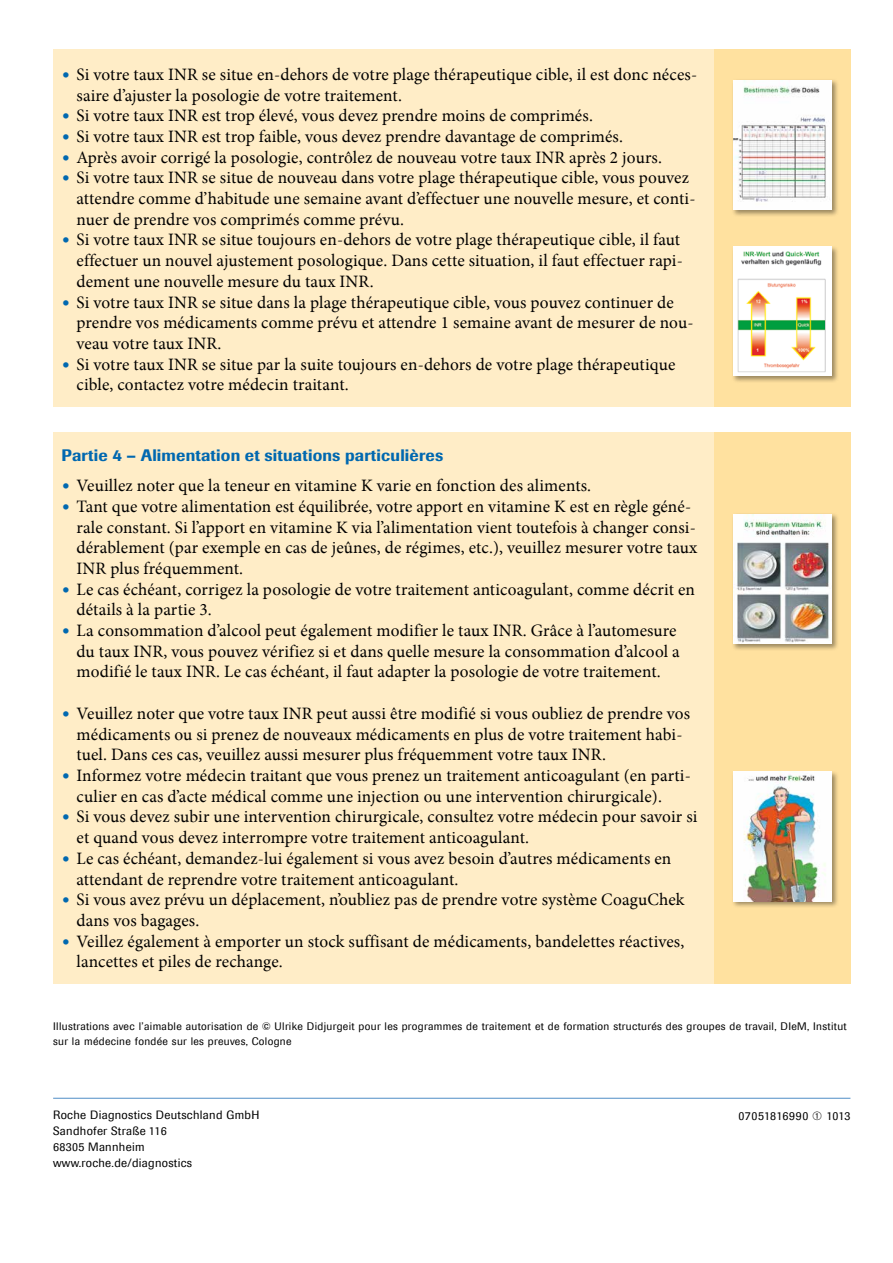
<style>
.page{position:relative;width:893px;height:1263px;background:#fff}
.page>*{position:absolute;margin:0;border:0;box-sizing:border-box;transform-origin:0 0}
.t1{font:17.25px "Minion";letter-spacing:.01em;color:#000}
.t2{font:500 16.5px "Imago";letter-spacing:.01em;color:#0068b0}
.t3{font:12px/16.2px "Imago";letter-spacing:.025em;color:#000}
.t4{font:10.8px/15px "Imago";letter-spacing:.03em;color:#000}
.s1{font-family:"European Pi Three";font-size:13.5px;color:#0068b0}
</style>
<div class="page">
<hr style="left:53px;top:1098px;width:797px;height:1px;background:#508ec6">
<div style="left:53px;top:50px;width:661px;height:357px;background:#ffedc7"></div>
<div style="left:714px;top:50px;width:137px;height:357px;background:#ffe19f"></div>
<div style="left:731px;top:79px;width:108px;height:138px;background:#000;opacity:.4"></div>
<img style="left:733px;top:81px;width:99px;height:128px">
<div style="left:731px;top:245px;width:108px;height:138px;background:#000;opacity:.4"></div>
<img style="left:733px;top:247px;width:99px;height:129px">
<div style="left:53px;top:432px;width:661px;height:551px;background:#ffedc7"></div>
<div style="left:714px;top:432px;width:137px;height:551px;background:#ffe19f"></div>
<div style="left:731px;top:513px;width:108px;height:138px;background:#000;opacity:.4"></div>
<img style="left:733px;top:514px;width:99px;height:129px">
<div style="left:731px;top:770px;width:108px;height:138px;background:#000;opacity:.4"></div>
<img style="left:733px;top:772px;width:99px;height:129px">
<p class="t1" style="left:62px;top:63px;width:637px"><span class="s1">O</span> Si votre taux INR se situe en-dehors de votre plage thérapeutique cible, il est donc néces-</p>
<p class="t1" style="left:77px;top:83px;width:327px">saire d’ajuster la posologie de votre traitement.</p>
<p class="t1" style="left:62px;top:104px;width:533px"><span class="s1">O</span> Si votre taux INR est trop élevé, vous devez prendre moins de comprimés.</p>
<p class="t1" style="left:62px;top:125px;width:563px"><span class="s1">O</span> Si votre taux INR est trop faible, vous devez prendre davantage de comprimés.</p>
<p class="t1" style="left:62px;top:146px;width:602px"><span class="s1">O</span> Après avoir corrigé la posologie, contrôlez de nouveau votre taux INR après 2 jours.</p>
<p class="t1" style="left:62px;top:166px;width:629px"><span class="s1">O</span> Si votre taux INR se situe de nouveau dans votre plage thérapeutique cible, vous pouvez</p>
<p class="t1" style="left:77px;top:187px;width:620px">attendre comme d’habitude une semaine avant d’effectuer une nouvelle mesure, et conti-</p>
<p class="t1" style="left:77px;top:208px;width:329px">nuer de prendre vos comprimés comme prévu.</p>
<p class="t1" style="left:62px;top:228px;width:620px"><span class="s1">O</span> Si votre taux INR se situe toujours en-dehors de votre plage thérapeutique cible, il faut</p>
<p class="t1" style="left:77px;top:249px;width:608px">effectuer un nouvel ajustement posologique. Dans cette situation, il faut effectuer rapi-</p>
<p class="t1" style="left:77px;top:270px;width:299px">dement une nouvelle mesure du taux INR.</p>
<p class="t1" style="left:62px;top:290px;width:614px"><span class="s1">O</span> Si votre taux INR se situe dans la plage thérapeutique cible, vous pouvez continuer de</p>
<p class="t1" style="left:77px;top:311px;width:618px">prendre vos médicaments comme prévu et attendre 1 semaine avant de mesurer de nou-</p>
<p class="t1" style="left:77px;top:332px;width:146px">veau votre taux INR.</p>
<p class="t1" style="left:62px;top:353px;width:615px"><span class="s1">O</span> Si votre taux INR se situe par la suite toujours en-dehors de votre plage thérapeutique</p>
<p class="t1" style="left:77px;top:373px;width:274px">cible, contactez votre médecin traitant.</p>
<p class="t2" style="left:62px;top:445px;width:383px">Partie 4 – Alimentation et situations particulières</p>
<p class="t1" style="left:62px;top:474px;width:531px"><span class="s1">O</span> Veuillez noter que la teneur en vitamine K varie en fonction des aliments.</p>
<p class="t1" style="left:62px;top:495px;width:631px"><span class="s1">O</span> Tant que votre alimentation est équilibrée, votre apport en vitamine K est en règle géné-</p>
<p class="t1" style="left:77px;top:515px;width:621px">rale constant. Si l’apport en vitamine K via l’alimentation vient toutefois à changer consi-</p>
<p class="t1" style="left:77px;top:536px;width:622px">dérablement (par exemple en cas de jeûnes, de régimes, etc.), veuillez mesurer votre taux</p>
<p class="t1" style="left:77px;top:557px;width:168px">INR plus fréquemment.</p>
<p class="t1" style="left:62px;top:578px;width:635px"><span class="s1">O</span> Le cas échéant, corrigez la posologie de votre traitement anticoagulant, comme décrit en</p>
<p class="t1" style="left:77px;top:598px;width:137px">détails à la partie 3.</p>
<p class="t1" style="left:62px;top:619px;width:616px"><span class="s1">O</span> La consommation d’alcool peut également modifier le taux INR. Grâce à l’automesure</p>
<p class="t1" style="left:77px;top:640px;width:605px">du taux INR, vous pouvez vérifiez si et dans quelle mesure la consommation d’alcool a</p>
<p class="t1" style="left:77px;top:660px;width:586px">modifié le taux INR. Le cas échéant, il faut adapter la posologie de votre traitement.</p>
<p class="t1" style="left:62px;top:702px;width:630px"><span class="s1">O</span> Veuillez noter que votre taux INR peut aussi être modifié si vous oubliez de prendre vos</p>
<p class="t1" style="left:77px;top:722px;width:607px">médicaments ou si prenez de nouveaux médicaments en plus de votre traitement habi-</p>
<p class="t1" style="left:77px;top:743px;width:531px">tuel. Dans ces cas, veuillez aussi mesurer plus fréquemment votre taux INR.</p>
<p class="t1" style="left:62px;top:764px;width:631px"><span class="s1">O</span> Informez votre médecin traitant que vous prenez un traitement anticoagulant (en parti-</p>
<p class="t1" style="left:77px;top:785px;width:587px">culier en cas d’acte médical comme une injection ou une intervention chirurgicale).</p>
<p class="t1" style="left:62px;top:805px;width:637px"><span class="s1">O</span> Si vous devez subir une intervention chirurgicale, consultez votre médecin pour savoir si</p>
<p class="t1" style="left:77px;top:826px;width:454px">et quand vous devez interrompre votre traitement anticoagulant.</p>
<p class="t1" style="left:62px;top:847px;width:611px"><span class="s1">O</span> Le cas échéant, demandez-lui également si vous avez besoin d’autres médicaments en</p>
<p class="t1" style="left:77px;top:867px;width:383px">attendant de reprendre votre traitement anticoagulant.</p>
<p class="t1" style="left:62px;top:888px;width:624px"><span class="s1">O</span> Si vous avez prévu un déplacement, n’oubliez pas de prendre votre système CoaguChek</p>
<p class="t1" style="left:77px;top:909px;width:124px">dans vos bagages.</p>
<p class="t1" style="left:62px;top:929px;width:624px"><span class="s1">O</span> Veillez également à emporter un stock suffisant de médicaments, bandelettes réactives,</p>
<p class="t1" style="left:77px;top:950px;width:208px">lancettes et piles de rechange.</p>
<p class="t4" style="left:53px;top:1019px;width:795px">Illustrations avec l’aimable autorisation de © Ulrike Didjurgeit pour les programmes de traitement et de formation structurés des groupes de travail, DIeM, Institut sur la médecine fondée sur les preuves, Cologne</p>
<p class="t3" style="left:53px;top:1106px;width:208px">Roche Diagnostics Deutschland GmbH<br>Sandhofer Straße 116<br>68305 Mannheim www.roche.de/diagnostics</p>
<p class="t3" style="left:738px;top:1107px;width:113px">07051816990 ➀ 1013</p>
</div>
